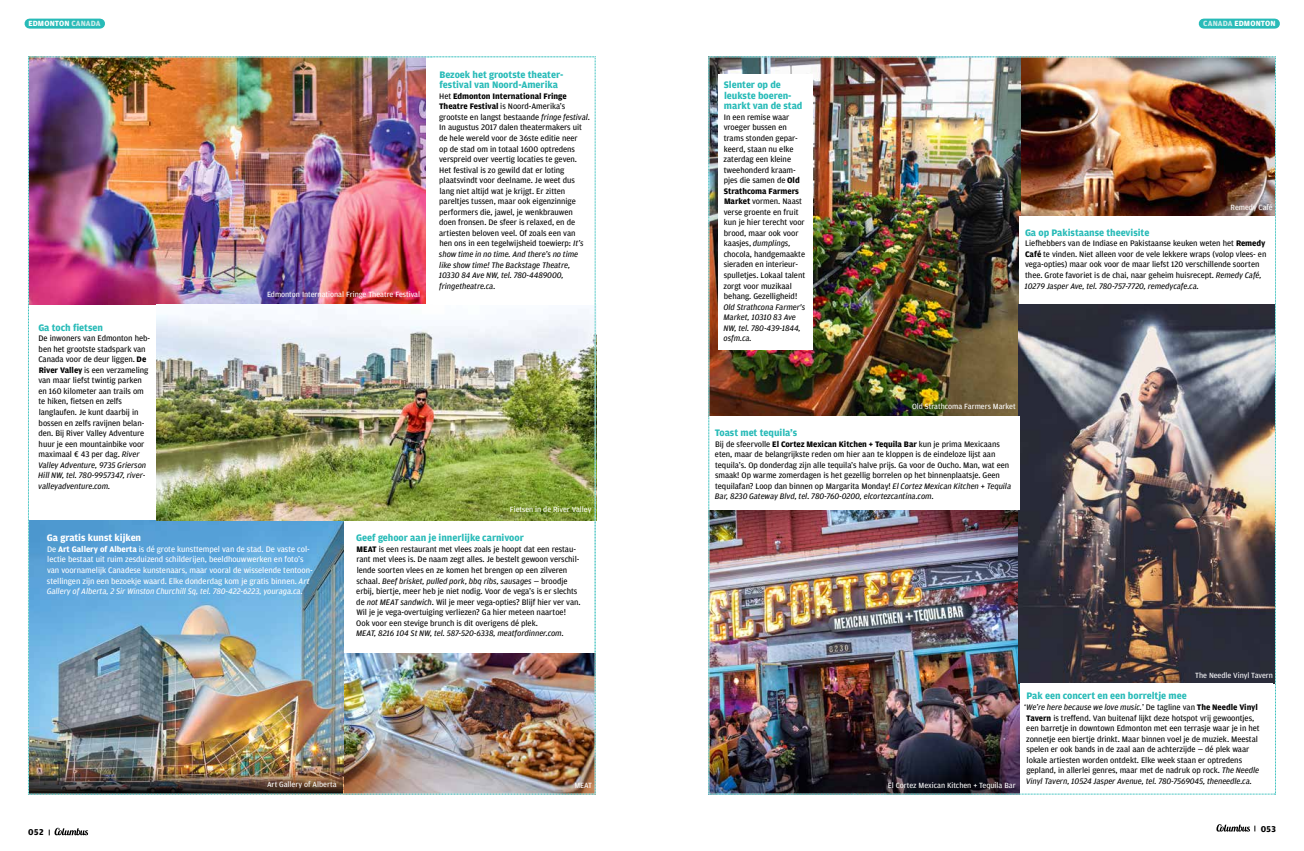
<style>
.page{position:relative;width:1304px;height:851px;background:#fff}
.page>*{position:absolute;margin:0;border:0;box-sizing:border-box;transform-origin:0 0}
.t1{font:700 10px/10.5px "Amplitude";letter-spacing:-.005em;color:#28bbb8}
.t2{font:700 10px "Amplitude";letter-spacing:-.005em;color:#fff}
.t3{font:700 9px "Amplitude";letter-spacing:.05em;color:#000}
.t4{font:8.5px/10.5px "Amplitude";letter-spacing:-.005em;color:#000}
.t5{font:8.5px/10.5px "Amplitude";letter-spacing:-.005em;color:#fff}
.t6{font:italic 8.5px/10.5px "Amplitude";letter-spacing:-.005em;color:#000}
.t7{font:8px "Amplitude";letter-spacing:-.005em;color:#fff}
.t8{font:700 8px "Amplitude";letter-spacing:.015em;color:#fff}
.s1{color:#ceeceb}
.s2{font-weight:700}
.s3{font-style:italic}
</style>
<div class="page">
<svg style="left:1216px;top:824px;width:40px;height:7px"></svg>
<svg style="left:49px;top:827px;width:39px;height:8px"></svg>
<div style="left:30px;top:19px;width:70px;height:10px;background:#28bbb8"></div>
<div style="left:1204px;top:19px;width:71px;height:10px;background:#28bbb8"></div>
<img style="left:28px;top:57px;width:567px;height:737px">
<img style="left:709px;top:57px;width:567px;height:737px">
<p class="t8" style="left:28px;top:19px;width:74px">EDMONTON <span class="s1">CANADA</span></p>
<p class="t8" style="left:1203px;top:19px;width:74px"><span class="s1">CANADA</span> EDMONTON</p>
<p class="t1" style="left:38px;top:322px;width:66px">Ga toch fietsen</p>
<p class="t4" style="left:38px;top:333px;width:114px">De inwoners van Edmonton heb&shy;ben het grootste stadspark van<br>Canada voor de deur liggen. <span class="s2">De<br>River Valley</span> is een verzameling van maar liefst twintig parken en 160 kilometer aan trails om te hiken, fietsen en zelfs langlaufen. Je kunt daarbij in bossen en zelfs ravijnen belan&shy;den. Bij River Valley Adventure huur je een mountainbike voor maximaal € 43 per dag. <span class="s3">River<br>Valley Adventure, 9735 Grierson<br>Hill NW, tel. 780-9957347, river&shy;valleyadventure.com.</span></p>
<p class="t7" style="left:267px;top:290px;width:155px">Edmonton International Fringe Theatre Festival</p>
<p class="t1" style="left:439px;top:69px;width:126px">Bezoek het grootste theater&shy;festival van Noord-Amerika</p>
<p class="t4" style="left:439px;top:91px;width:153px">Het <span class="s2">Edmonton International Fringe Theatre Festival</span> is Noord-Amerika’s grootste en langst bestaande <span class="s3">fringe festival</span>.<br>In augustus 2017 dalen theatermakers uit de hele wereld voor de 36ste editie neer<br>op de stad om in totaal 1600 optredens verspreid over veertig locaties te geven.<br>Het festival is zo gewild dat er loting plaatsvindt voor deelname. Je weet dus lang niet altijd wat je krijgt. Er zitten pareltjes tussen, maar ook eigenzinnige performers die, jawel, je wenkbrauwen doen fronsen. De sfeer is relaxed, en de artiesten beloven veel. Of zoals een van<br>hen ons in een tegelwijsheid toewierp: <span class="s3">It’s show time in no time. And there’s no time like show time! The Backstage Theatre, 10330 84 Ave NW, tel. 780-4489000, fringetheatre.ca.</span></p>
<p class="t7" style="left:510px;top:504px;width:83px">Fietsen in de River Valley</p>
<p class="t2" style="left:47px;top:532px;width:96px">Ga gratis kunst kijken</p>
<p class="t5" style="left:47px;top:544px;width:268px">De <span class="s2">Art Gallery of Alberta</span> is dé grote kunsttempel van de stad. De vaste col&shy;lectie bestaat uit ruim zesduizend schilderijen, beeldhouwwerken en foto’s van voornamelijk Canadese kunstenaars, maar vooral de wisselende tentoon&shy;stellingen zijn een bezoekje waard. Elke donderdag kom je gratis binnen. <span class="s3">Art Gallery of Alberta, 2 Sir Winston Churchill Sq, tel. 780-422-6223, youraga.ca.</span></p>
<p class="t1" style="left:356px;top:533px;width:169px">Geef gehoor aan je innerlijke carnivoor</p>
<p class="t4" style="left:356px;top:544px;width:226px"><span class="s2">MEAT</span> is een restaurant met vlees zoals je hoopt dat een restau&shy;rant met vlees is. De naam zegt alles. Je bestelt gewoon verschil&shy;lende soorten vlees en ze komen het brengen op een zilveren schaal. <span class="s3">Beef brisket, pulled pork, bbq ribs, sausages</span> — broodje erbij, biertje, meer heb je niet nodig. Voor de vega’s is er slechts de <span class="s3">not MEAT sandwich</span>. Wil je meer vega-opties? Blijf hier ver van.<br>Wil je je vega-overtuiging verliezen? Ga hier meteen naartoe!<br>Ook voor een stevige brunch is dit overigens dé plek.</p>
<p class="t6" style="left:356px;top:628px;width:209px">MEAT, 8216 104 St NW, tel. 587-520-6338, meatfordinner.com.</p>
<p class="t3" style="left:28px;top:827px;width:17px">052</p>
<p class="t7" style="left:267px;top:779px;width:71px">Art Gallery of Alberta</p>
<p class="t7" style="left:574px;top:780px;width:19px">MEAT</p>
<p class="t1" style="left:724px;top:80px;width:80px">Slenter op de leukste boeren&shy;markt van de stad</p>
<p class="t4" style="left:724px;top:112px;width:83px">In een remise waar vroeger bussen en trams stonden gepar&shy;keerd, staan nu elke zaterdag een kleine tweehonderd kraam&shy;pjes die samen de <span class="s2">Old<br>Strathcoma Farmers<br>Market</span> vormen. Naast verse groente en fruit kun je hier terecht voor brood, maar ook voor kaasjes, <span class="s3">dumplings, </span>chocola, handgemaakte sieraden en interieur&shy;spulletjes. Lokaal talent zorgt voor muzikaal behang. Gezelligheid!</p>
<p class="t6" style="left:723px;top:302px;width:83px">Old Strathcona Farmer's<br>Market, 10310 83 Ave<br>NW, tel. 780-439-1844, osfm.ca.</p>
<p class="t7" style="left:1231px;top:203px;width:44px">Remedy Café</p>
<p class="t1" style="left:1025px;top:227px;width:126px">Ga op Pakistaanse theevisite</p>
<p class="t4" style="left:1025px;top:238px;width:243px">Liefhebbers van de Indiase en Pakistaanse keuken weten het <span class="s2">Remedy Café</span> te vinden. Niet alleen voor de vele lekkere wraps (volop vlees- en vega-opties) maar ook voor de maar liefst 120 verschillende soorten thee. Grote favoriet is de chai, naar geheim huisrecept. <span class="s3">Remedy Café, 10279 Jasper Ave, tel. 780-757-7720, remedycafe.ca.</span></p>
<p class="t7" style="left:912px;top:402px;width:105px">Old Strathcoma Farmers Market</p>
<p class="t1" style="left:715px;top:427px;width:84px">Toast met tequila’s</p>
<p class="t4" style="left:715px;top:438px;width:298px">Bij de sfeervolle <span class="s2">El Cortez Mexican Kitchen + Tequila Bar</span> kun je prima Mexicaans eten, maar de belangrijkste reden om hier aan te kloppen is de eindeloze lijst aan tequila’s. Op donderdag zijn alle tequila’s halve prijs. Ga voor de Oucho. Man, wat een smaak! Op warme zomerdagen is het gezellig borrelen op het binnenplaatsje. Geen tequilafan? Loop dan binnen op Margarita Monday! <span class="s3">El Cortez Mexican Kitchen</span> + <span class="s3">Tequila Bar, 8230 Gateway Blvd, tel. 780-760-0200, elcortezcantina.com.</span></p>
<p class="t7" style="left:888px;top:780px;width:129px">El Cortez Mexican Kitchen + Tequila Bar</p>
<p class="t7" style="left:1195px;top:671px;width:79px">The Needle Vinyl Tavern</p>
<p class="t1" style="left:1027px;top:691px;width:162px">Pak een concert en een borreltje mee</p>
<p class="t4" style="left:1024px;top:701px;width:237px">‘<span class="s3">We’re here because we love music.</span>’ De tagline van <span class="s2">The Needle Vinyl Tavern</span> is treffend. Van buitenaf lijkt deze hotspot vrij gewoontjes, een barretje in downtown Edmonton met een terrasje waar je in het zonnetje een biertje drinkt. Maar binnen voel je de muziek. Meestal spelen er ook bands in de zaal aan de achterzijde — dé plek waar lokale artiesten worden ontdekt. Elke week staan er optredens gepland, in allerlei genres, maar met de nadruk op rock. <span class="s3">The Needle Vinyl Tavern, 10524 Jasper Avenue, tel. 780-7569045, theneedle.ca.</span></p>
<p class="t3" style="left:1261px;top:823px;width:17px">053</p>
</div>
